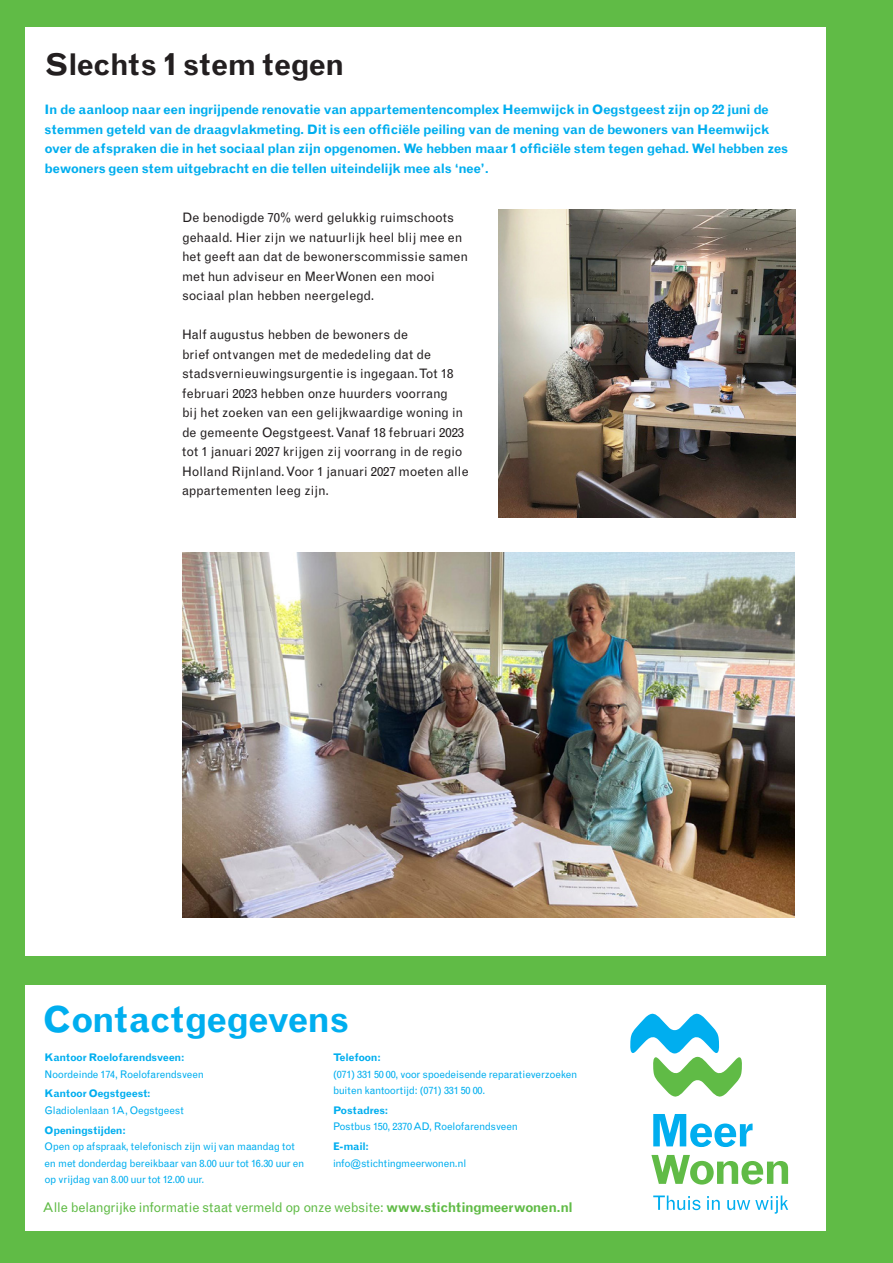
<style>
.page{position:relative;width:893px;height:1263px;background:#60bb46}
.page>*{position:absolute;margin:0;border:0;box-sizing:border-box;transform-origin:0 0}
.Kopregel_groot_zwart{font:700 36px "Grotesque MT Std";letter-spacing:-.03em;color:#00aeef}
.Kop_klein{font:700 30px "Grotesque MT Std";letter-spacing:-.035em;color:#231f20}
.Tussenkop_blauw{font:13.5px "Grotesque MT Std";letter-spacing:-.015em;color:#60bb46}
.Intro_klein{font:13.05px/19.5px "Grotesque MT Std";letter-spacing:-.005em;color:#231f20}
.Intro_klein-2{font:700 13.05px/19.5px "Grotesque MT Std";letter-spacing:-.035em;color:#00aeef}
.t1{font:10.5px/16.5px "Grotesque MT Std";letter-spacing:-.02em;color:#00aeef}
.s1{font-weight:700}
</style>
<div class="page">
<div style="left:26px;top:985px;width:800px;height:246px;background:#fff"></div>
<svg style="left:651px;top:1155px;width:137px;height:29px"></svg>
<svg style="left:653px;top:1114px;width:100px;height:33px"></svg>
<svg style="left:630px;top:1014px;width:112px;height:83px"></svg>
<svg style="left:653px;top:1195px;width:47px;height:15px"></svg>
<svg style="left:707px;top:1196px;width:13px;height:14px"></svg>
<svg style="left:727px;top:1195px;width:61px;height:19px"></svg>
<div style="left:26px;top:28px;width:800px;height:928px;background:#fff"></div>
<img style="left:182px;top:553px;width:612px;height:364px">
<img style="left:498px;top:210px;width:298px;height:307px">
<p class="Kop_klein" style="left:45px;top:47px;width:301px">Slechts 1 stem tegen</p>
<p class="Intro_klein-2" style="left:45px;top:100px;width:745px">In de aanloop naar een ingrijpende renovatie van appartementencomplex Heemwijck in Oegstgeest zijn op 22 juni de stemmen geteld van de draagvlakmeting. Dit is een officiële peiling van de mening van de bewoners van Heemwijck over de afspraken die in het sociaal plan zijn opgenomen. We hebben maar 1 officiële stem tegen gehad. Wel hebben zes bewoners geen stem uitgebracht en die tellen uiteindelijk mee als ‘nee’.</p>
<p class="Intro_klein" style="left:182px;top:208px;width:288px">De benodigde 70% werd gelukkig ruimschoots gehaald. Hier zijn we natuurlijk heel blij mee en het geeft aan dat de bewonerscommissie samen met hun adviseur en MeerWonen een mooi sociaal plan hebben neergelegd.</p>
<p class="Intro_klein" style="left:182px;top:325px;width:288px">Half augustus hebben de bewoners de<br>brief ontvangen met de mededeling dat de stadsvernieuwingsurgentie is ingegaan. Tot 18 februari 2023 hebben onze huurders voorrang<br>bij het zoeken van een gelijkwaardige woning in de gemeente Oegstgeest. Vanaf 18 februari 2023 tot 1 januari 2027 krijgen zij voorrang in de regio Holland Rijnland. Voor 1 januari 2027 moeten alle appartementen leeg zijn.</p>
<p class="Kopregel_groot_zwart" style="left:43px;top:998px;width:308px">Contactgegevens</p>
<p class="t1" style="left:45px;top:1049px;width:161px"><span class="s1">Kantoor Roelofarendsveen:<br></span>Noordeinde 174, Roelofarendsveen</p>
<p class="t1" style="left:45px;top:1085px;width:141px"><span class="s1">Kantoor Oegstgeest:<br></span>Gladiolenlaan 1A, Oegstgeest</p>
<p class="t1" style="left:45px;top:1122px;width:261px"><span class="s1">Openingstijden:<br></span>Open op afspraak, telefonisch zijn wij van maandag tot en met donderdag bereikbaar van 8.00 uur tot 16.30 uur en op vrijdag van 8.00 uur tot 12.00 uur.</p>
<p class="t1" style="left:333px;top:1049px;width:246px"><span class="s1">Telefoon:<br></span>(071) 331 50 00, voor spoedeisende reparatieverzoeken buiten kantoortijd: (071) 331 50 00.</p>
<p class="t1" style="left:333px;top:1102px;width:186px"><span class="s1">Postadres:<br></span>Postbus 150, 2370 AD, Roelofarendsveen</p>
<p class="t1" style="left:333px;top:1138px;width:135px"><span class="s1">E-mail: </span>info@stichtingmeerwonen.nl</p>
<p class="Tussenkop_blauw" style="left:43px;top:1199px;width:532px">Alle belangrijke informatie staat vermeld op onze website: <span class="s1">www.stichtingmeerwonen.nl</span></p>
</div>
